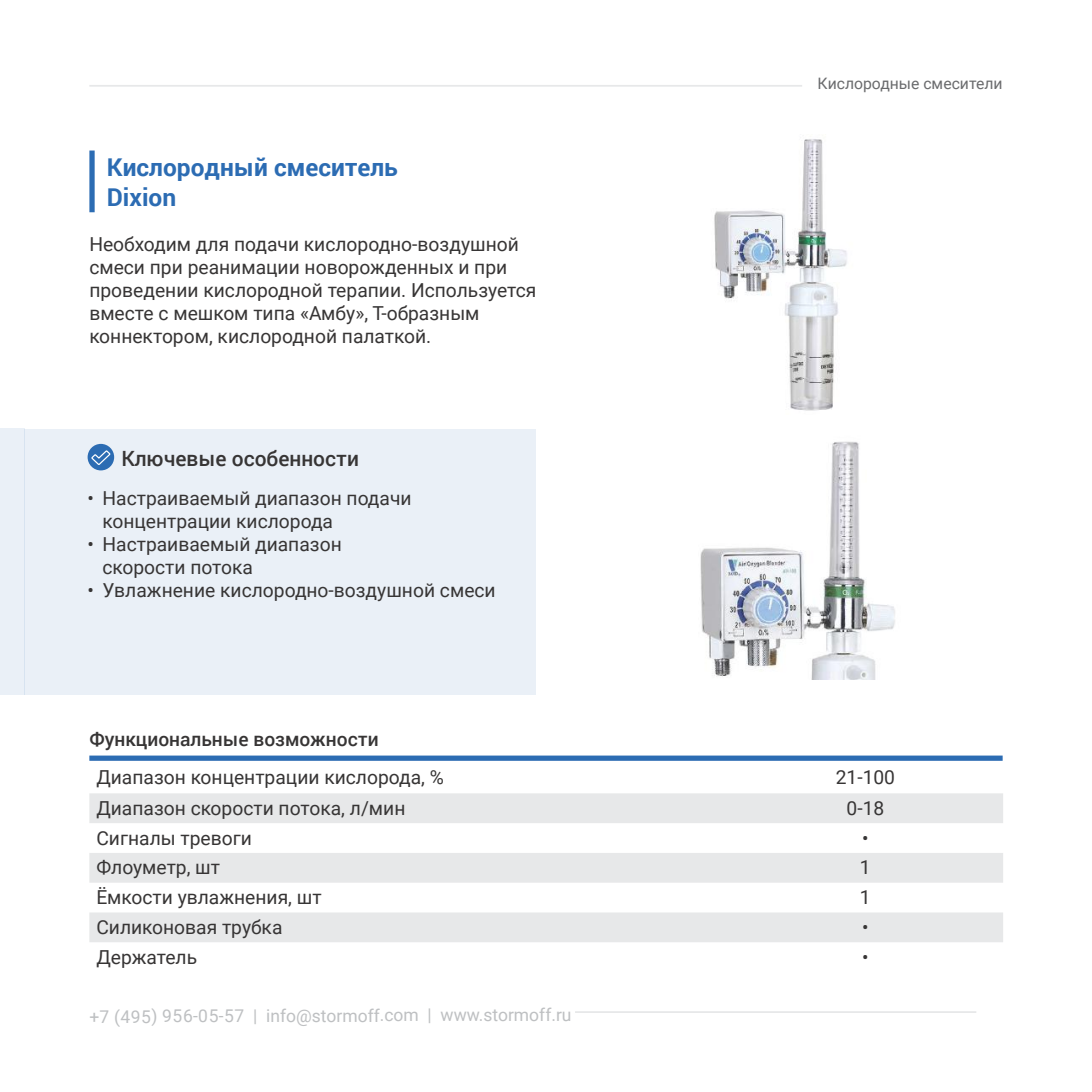
<style>
.page{position:relative;width:1092px;height:1092px;background:#fff}
.page>*{position:absolute;margin:0;border:0;box-sizing:border-box;transform-origin:0 0}
.t1{font:700 24.5px/29.4px "Roboto";color:#2c6cb3}
.t2{font:500 21px "Roboto";color:#373535}
.t3{font:19.25px/23.1px "Roboto";color:#373535}
.t4{font:500 19.25px "Roboto";color:#373535}
.t5{font:17.5px "Roboto";letter-spacing:-.005em;color:#bec0c2}
.t6{font:15.75px "Roboto";color:#6a6b6d}
</style>
<div class="page">
<hr style="left:575px;top:1011px;width:401px;height:1px;background:#e7e8e9">
<div style="left:0;top:428px;width:25px;height:266px;background:#eaf0f7"></div>
<hr style="left:89px;top:85px;width:713px;height:2px;background:#e7e8e9">
<div style="left:89px;top:150px;width:6px;height:62px;background:#2c6cb3"></div>
<div style="left:25px;top:429px;width:511px;height:265px;background:#eaf0f7"></div>
<div style="left:88px;top:444px;width:26px;height:26px;background:#2c6cb3;border-radius:50%"></div>
<svg style="left:90px;top:449px;width:21px;height:17px"></svg>
<img style="left:700px;top:441px;width:195px;height:238px">
<img style="left:714px;top:139px;width:133px;height:272px">
<svg style="left:89px;top:793px;width:914px;height:149px;fill:#e7e8e9"></svg>
<div style="left:89px;top:755px;width:913px;height:5px;background:#2c6cb3"></div>
<p class="t1" style="left:107px;top:152px;width:292px">Кислородный смеситель<br>Dixion</p>
<p class="t3" style="left:89px;top:231px;width:448px">Необходим для подачи кислородно-воздушной смеси при реанимации новорожденных и при проведении кислородной терапии. Используется вместе с мешком типа «Амбу», Т-образным коннектором, кислородной палаткой.</p>
<p class="t2" style="left:121px;top:443px;width:239px">Ключевые особенности</p>
<p class="t3" style="left:102px;top:486px;width:310px;text-indent:-15px">• Настраиваемый диапазон подачи концентрации кислорода</p>
<p class="t3" style="left:102px;top:532px;width:241px;text-indent:-15px">• Настраиваемый диапазон скорости потока</p>
<p class="t3" style="left:88px;top:578px;width:409px">• Увлажнение кислородно-воздушной смеси</p>
<p class="t6" style="left:817px;top:73px;width:186px">Кислородные смесители</p>
<p class="t4" style="left:89px;top:725px;width:291px">Функциональные возможности</p>
<p class="t3" style="left:96px;top:764px;width:349px">Диапазон концентрации кислорода, %</p>
<p class="t3" style="left:835px;top:764px;width:61px">21-100</p>
<p class="t3" style="left:96px;top:795px;width:310px">Диапазон скорости потока, л/мин</p>
<p class="t3" style="left:846px;top:795px;width:39px">0-18</p>
<p class="t3" style="left:96px;top:825px;width:157px">Сигналы тревоги</p>
<p class="t3" style="left:862px;top:825px;width:8px">•</p>
<p class="t3" style="left:96px;top:855px;width:125px">Флоуметр, шт</p>
<p class="t3" style="left:859px;top:855px;width:12px">1</p>
<p class="t3" style="left:96px;top:884px;width:227px">Ёмкости увлажнения, шт</p>
<p class="t3" style="left:859px;top:884px;width:12px">1</p>
<p class="t3" style="left:96px;top:914px;width:188px">Силиконовая трубка</p>
<p class="t3" style="left:862px;top:914px;width:8px">•</p>
<p class="t3" style="left:96px;top:944px;width:102px">Держатель</p>
<p class="t3" style="left:862px;top:944px;width:8px">•</p>
<p class="t5" style="left:89px;top:1003px;width:484px">+7 (495) 956-05-57 | info@stormoff.com | www.stormoff.ru</p>
</div>
